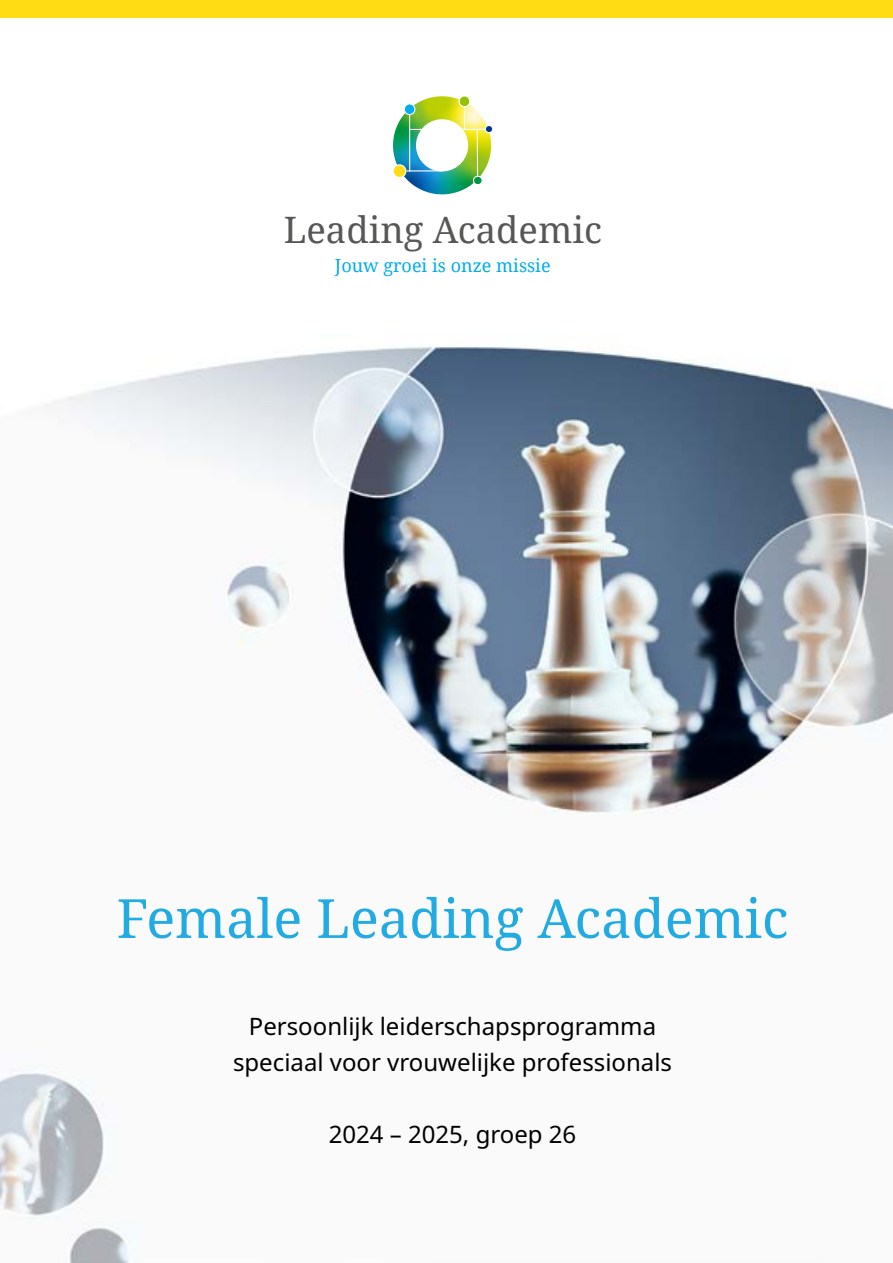
<style>
.page{position:relative;width:893px;height:1263px;background:#fff}
.page>*{position:absolute;margin:0;border:0;box-sizing:border-box;transform-origin:0 0}
.t1{font:54px "Noto Serif";color:#22aae2}
.t2{font:36.45px "Droid Serif";color:#575756}
.t3{font:24px/36px "Noto Sans";color:#000;text-align:center}
.t4{font:18px "Droid Serif";color:#00aced}
</style>
<div class="page">
<img style="left:0;top:17px;width:893px;height:1246px">
<div style="left:459px;top:95px;width:11px;height:12px;border:1px solid #fff;border-radius:5px"></div>
<img style="left:392px;top:96px;width:101px;height:100px">
<hr style="left:409px;top:129px;width:76px;height:1px;background:#fff">
<hr style="left:406px;top:170px;width:36px;height:1px;background:#fff">
<div style="left:0;top:0;width:893px;height:17px;background:#ffdc13"></div>
<h2 class="t2" style="left:284px;top:205px;width:320px">Leading Academic</h2>
<p class="t4" style="left:335px;top:253px;width:217px">Jouw groei is onze missie</p>
<h1 class="t1" style="left:117px;top:881px;width:673px">Female Leading Academic</h1>
<p class="t3" style="left:233px;top:1009px;width:440px">Persoonlijk leiderschapsprogramma speciaal voor vrouwelijke professionals</p>
<p class="t3" style="left:329px;top:1117px;width:249px">2024 – 2025, groep 26</p>
</div>
